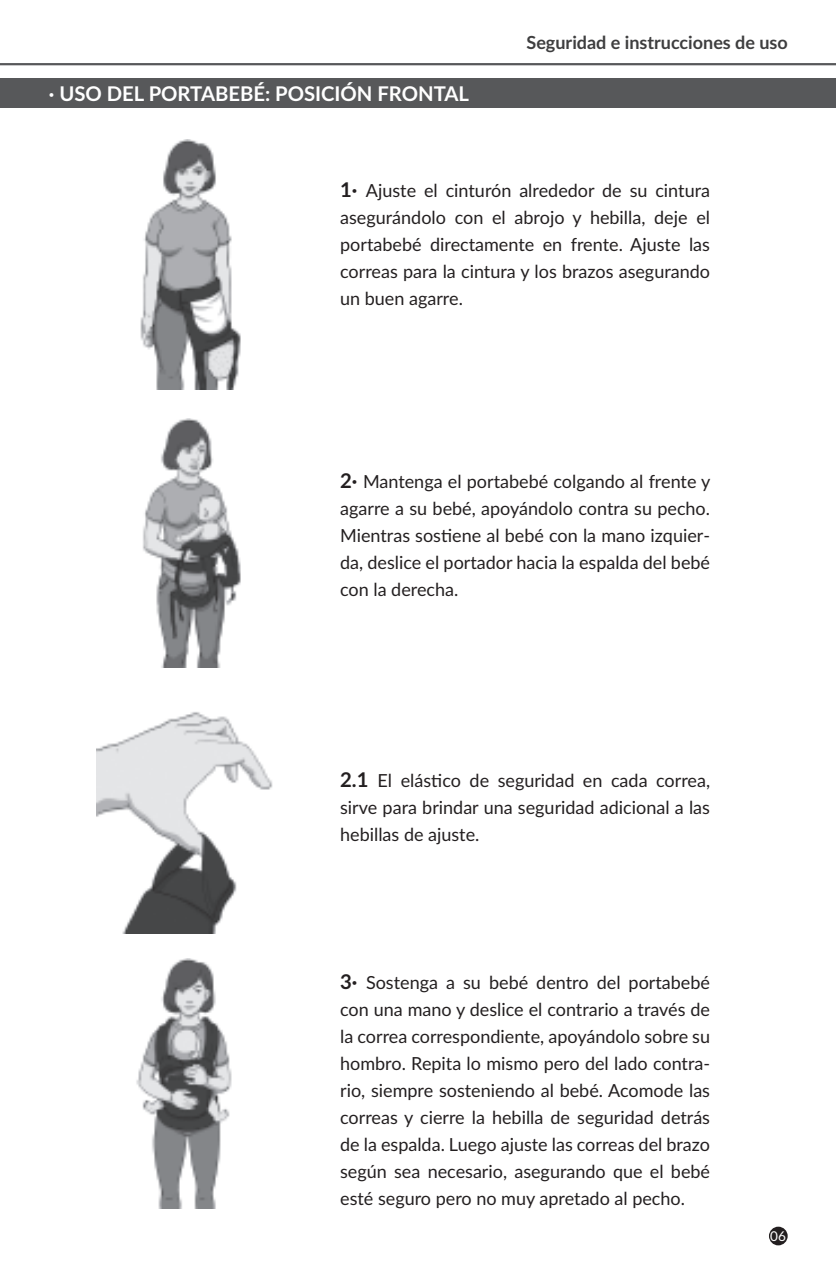
<style>
.page{position:relative;width:836px;height:1276px;background:#fff}
.page>*{position:absolute;margin:0;border:0;box-sizing:border-box;transform-origin:0 0}
.t1{font:700 20.25px "Lato";color:#fff}
.t2{font:18px/27px "Lato";color:#231f20;text-align:justify}
.t3{font:700 18px "Lato";color:#3e3e3f}
.t4{font:13.5px "Lato";color:#fff}
.s1{font-weight:700;font-size:20.25px}
</style>
<div class="page">
<div style="left:0;top:78px;width:835px;height:30px;background:#57585a"></div>
<div style="left:768px;top:1226px;width:19px;height:19px;background:#231f20;border-radius:50%"></div>
<hr style="left:0;top:63px;width:835px;height:2px;background:#57585a">
<img style="left:140px;top:139px;width:101px;height:250px">
<img style="left:143px;top:418px;width:98px;height:250px">
<img style="left:136px;top:958px;width:96px;height:250px">
<img style="left:96px;top:712px;width:177px;height:221px">
<p class="t1" style="left:49px;top:79px;width:421px">· USO DEL PORTABEBÉ: POSICIÓN FRONTAL</p>
<p class="t3" style="left:526px;top:29px;width:263px">Seguridad e instrucciones de uso</p>
<p class="t2" style="left:340px;top:177px;width:371px"><span class="s1">1·</span> Ajuste el cinturón alrededor de su cintura asegurándolo con el abrojo y hebilla, deje el portabebé directamente en frente. Ajuste las correas para la cintura y los brazos asegurando un buen agarre.</p>
<p class="t2" style="left:340px;top:467px;width:372px"><span class="s1">2·</span> Mantenga el portabebé colgando al frente y agarre a su bebé, apoyándolo contra su pecho.<br>Mientras sostiene al bebé con la mano izquier&shy;da, deslice el portador hacia la espalda del bebé con la derecha.</p>
<p class="t2" style="left:340px;top:766px;width:371px"><span class="s1">2.1</span> El elástico de seguridad en cada correa, sirve para brindar una seguridad adicional a las hebillas de ajuste.</p>
<p class="t2" style="left:340px;top:967px;width:371px"><span class="s1">3·</span> Sostenga a su bebé dentro del portabebé con una mano y deslice el contrario a través de la correa correspondiente, apoyándolo sobre su hombro. Repita lo mismo pero del lado contra&shy;rio, siempre sosteniendo al bebé. Acomode las correas y cierre la hebilla de seguridad detrás de la espalda. Luego ajuste las correas del brazo según sea necesario, asegurando que el bebé esté seguro pero no muy apretado al pecho.</p>
<p class="t4" style="left:770px;top:1226px;width:17px">06</p>
</div>
